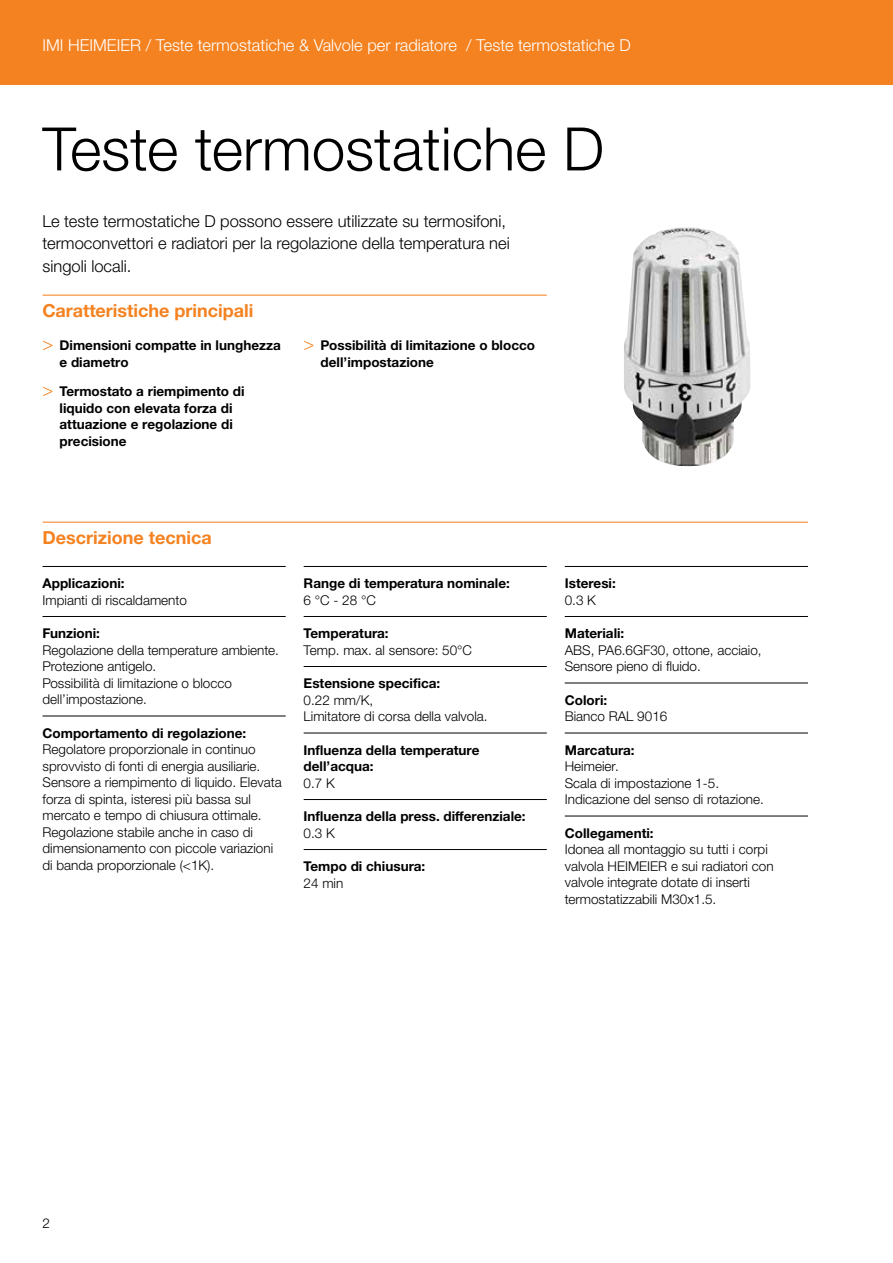
<style>
.page{position:relative;width:893px;height:1263px;background:#fff}
.page>*{position:absolute;margin:0;border:0;box-sizing:border-box;transform-origin:0 0}
.t1{font:300 60px "Helvetica Neue LTW1 G";color:#000}
.t2{font:700 18px "Helvetica Neue LTW1 G";color:#f58220}
.t3{font:300 16.5px/22.5px "Helvetica Neue LTW1 G";color:#000}
.t4{font:300 16.5px "Helvetica Neue LTW1 G";color:#fff}
.t5{font:300 13.5px/16.5px "Helvetica Neue LTW1 G";color:#000}
.t6{font:700 13.5px/16.5px "Helvetica Neue LTW1 G";color:#000}
.s1{font-family:"Helvetica Neue LT Std";font-weight:300;font-size:18px;color:#f58220}
</style>
<div class="page">
<div style="left:0;top:0;width:893px;height:85px;background:#f58220"></div>
<hr style="left:43px;top:295px;width:504px;height:1px;background:#f58220">
<hr style="left:43px;top:522px;width:765px;height:1px;background:#f58220">
<hr style="left:43px;top:566px;width:243px;height:1px;background:#000">
<hr style="left:43px;top:616px;width:243px;height:1px;background:#000">
<hr style="left:43px;top:716px;width:243px;height:1px;background:#000">
<hr style="left:304px;top:566px;width:243px;height:1px;background:#000">
<hr style="left:304px;top:616px;width:243px;height:1px;background:#000">
<hr style="left:304px;top:666px;width:243px;height:1px;background:#000">
<hr style="left:304px;top:733px;width:243px;height:1px;background:#000">
<hr style="left:304px;top:799px;width:243px;height:1px;background:#000">
<hr style="left:304px;top:849px;width:243px;height:1px;background:#000">
<hr style="left:565px;top:566px;width:243px;height:1px;background:#000">
<hr style="left:565px;top:616px;width:243px;height:1px;background:#000">
<hr style="left:565px;top:683px;width:243px;height:1px;background:#000">
<hr style="left:565px;top:733px;width:243px;height:1px;background:#000">
<hr style="left:565px;top:816px;width:243px;height:1px;background:#000">
<img style="left:624px;top:227px;width:127px;height:239px">
<p class="t4" style="left:43px;top:35px;width:590px">IMI HEIMEIER / Teste termostatiche &amp; Valvole per radiatore / Teste termostatiche D</p>
<h1 class="t1" style="left:43px;top:112px;width:563px">Teste termostatiche D</h1>
<p class="t3" style="left:43px;top:210px;width:469px">Le teste termostatiche D possono essere utilizzate su termosifoni, termoconvettori e radiatori per la regolazione della temperatura nei singoli locali.</p>
<h2 class="t2" style="left:43px;top:299px;width:212px">Caratteristiche principali</h2>
<p class="t6" style="left:60px;top:337px;width:223px;text-indent:-17px"><span class="s1">&gt;</span> Dimensioni compatte in lunghezza e diametro</p>
<p class="t6" style="left:60px;top:383px;width:187px;text-indent:-17px"><span class="s1">&gt;</span> Termostato a riempimento di liquido con elevata forza di attuazione e regolazione di precisione</p>
<p class="t6" style="left:321px;top:337px;width:216px;text-indent:-17px"><span class="s1">&gt;</span> Possibilità di limitazione o blocco dell’impostazione</p>
<h2 class="t2" style="left:43px;top:526px;width:171px">Descrizione tecnica</h2>
<p class="t6" style="left:43px;top:575px;width:84px">Applicazioni:</p>
<p class="t5" style="left:43px;top:591px;width:146px">Impianti di riscaldamento</p>
<p class="t6" style="left:43px;top:625px;width:59px">Funzioni:</p>
<p class="t5" style="left:43px;top:641px;width:238px">Regolazione della temperature ambiente.<br>Protezione antigelo.<br>Possibilità di limitazione o blocco dell’impostazione.</p>
<p class="t6" style="left:43px;top:724px;width:205px">Comportamento di regolazione:</p>
<p class="t5" style="left:43px;top:741px;width:241px">Regolatore proporzionale in continuo sprovvisto di fonti di energia ausiliarie.<br>Sensore a riempimento di liquido. Elevata forza di spinta, isteresi più bassa sul mercato e tempo di chiusura ottimale.<br>Regolazione stabile anche in caso di dimensionamento con piccole variazioni di banda proporzionale (&lt;1K).</p>
<p class="t6" style="left:304px;top:575px;width:208px">Range di temperatura nominale:</p>
<p class="t5" style="left:304px;top:591px;width:74px">6 °C - 28 °C</p>
<p class="t6" style="left:304px;top:625px;width:86px">Temperatura:</p>
<p class="t5" style="left:304px;top:641px;width:170px">Temp. max. al sensore: 50°C</p>
<p class="t6" style="left:304px;top:675px;width:138px">Estensione specifica:</p>
<p class="t5" style="left:304px;top:691px;width:185px">0.22 mm/K,<br>Limitatore di corsa della valvola.</p>
<p class="t6" style="left:304px;top:741px;width:177px">Influenza della temperature dell’acqua:</p>
<p class="t5" style="left:304px;top:774px;width:33px">0.7 K</p>
<p class="t6" style="left:304px;top:808px;width:224px">Influenza della press. differenziale:</p>
<p class="t5" style="left:304px;top:824px;width:33px">0.3 K</p>
<p class="t6" style="left:304px;top:858px;width:123px">Tempo di chiusura:</p>
<p class="t5" style="left:304px;top:874px;width:41px">24 min</p>
<p class="t6" style="left:565px;top:575px;width:53px">Isteresi:</p>
<p class="t5" style="left:565px;top:591px;width:33px">0.3 K</p>
<p class="t6" style="left:565px;top:625px;width:61px">Materiali:</p>
<p class="t5" style="left:565px;top:641px;width:198px">ABS, PA6.6GF30, ottone, acciaio,<br>Sensore pieno di fluido.</p>
<p class="t6" style="left:565px;top:691px;width:44px">Colori:</p>
<p class="t5" style="left:565px;top:708px;width:104px">Bianco RAL 9016</p>
<p class="t6" style="left:565px;top:741px;width:71px">Marcatura:</p>
<p class="t5" style="left:565px;top:758px;width:201px">Heimeier.<br>Scala di impostazione 1-5.<br>Indicazione del senso di rotazione.</p>
<p class="t6" style="left:565px;top:824px;width:90px">Collegamenti:</p>
<p class="t5" style="left:565px;top:841px;width:210px">Idonea all montaggio su tutti i corpi valvola HEIMEIER e sui radiatori con valvole integrate dotate di inserti termostatizzabili M30x1.5.</p>
<p class="t5" style="left:43px;top:1215px;width:9px">2</p>
</div>
